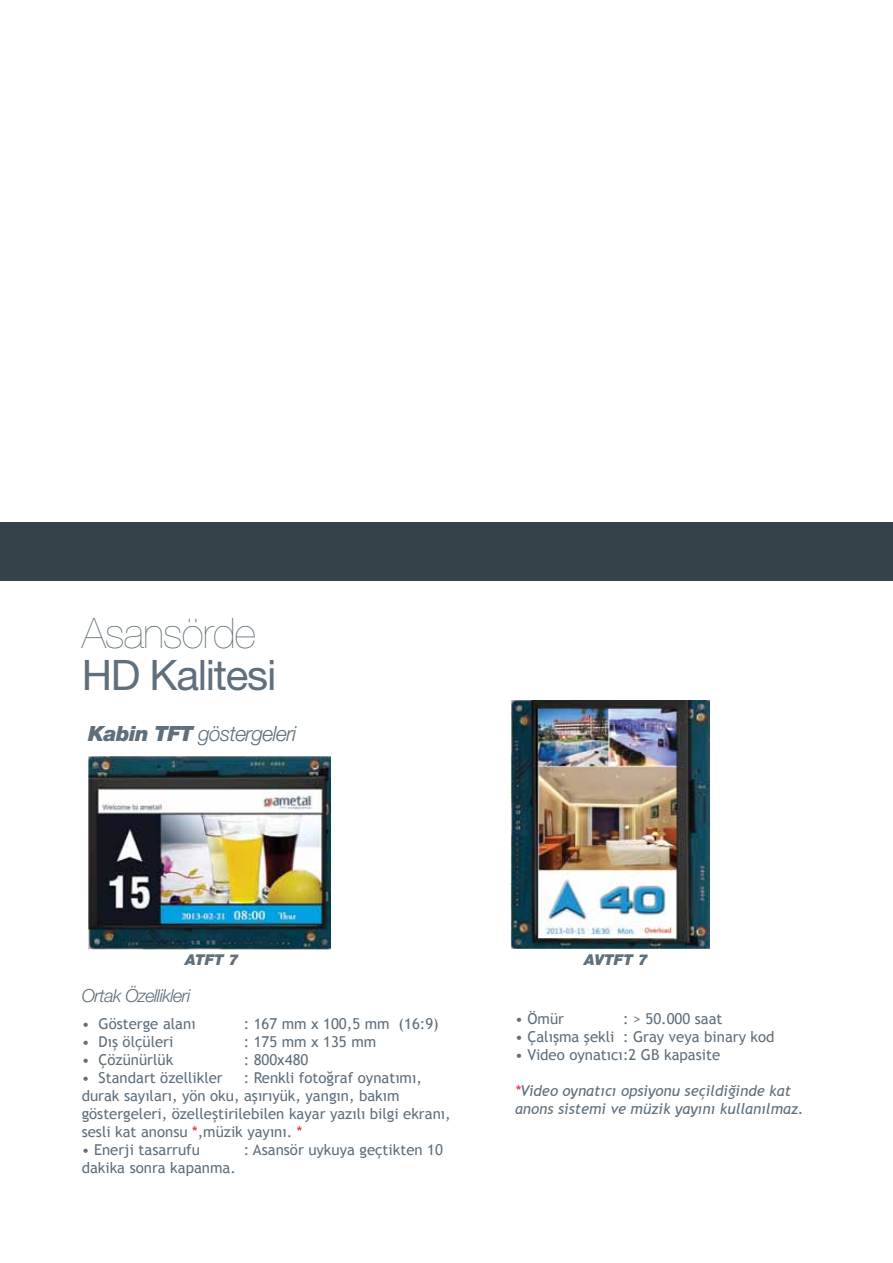
<style>
.page{position:relative;width:893px;height:1263px;background:#fff}
.page>*{position:absolute;margin:0;border:0;box-sizing:border-box;transform-origin:0 0}
.t1{font:42.15px "Helvetica Neue LT Pro";letter-spacing:-.03em;color:#5f6f7c}
.t2{font:200 42.15px "Helvetica Neue LT Pro";letter-spacing:-.02em;color:#5f6f7c}
.t3{font:italic 300 21px "Helvetica Neue LT Pro";letter-spacing:-.03em;color:#5f6f7c}
.t4{font:italic 300 18px "Helvetica Neue LT Pro";letter-spacing:-.03em;color:#5f6f7c}
.t5{font:15px/18px "Trebuchet MS";color:#5f6f7c}
.t6{font:italic 15px/18px "Trebuchet MS";color:#5f6f7c}
.t7{font:italic 900 15px "Helvetica Neue LT Pro";color:#5f6f7c}
.s1{font-weight:900}
.s2{color:#e61e26}
</style>
<div class="page">
<div style="left:0;top:522px;width:893px;height:59px;background:#36424a"></div>
<img style="left:89px;top:756px;width:242px;height:194px">
<img style="left:510px;top:701px;width:200px;height:247px">
<h1 class="t2" style="left:82px;top:609px;width:176px">Asansörde</h1>
<h1 class="t1" style="left:82px;top:650px;width:196px">HD Kalitesi</h1>
<h2 class="t3" style="left:88px;top:721px;width:210px"><span class="s1">Kabin TFT</span> göstergeleri</h2>
<p class="t7" style="left:185px;top:951px;width:55px">ATFT 7</p>
<p class="t7" style="left:584px;top:951px;width:65px">AVTFT 7</p>
<p class="t4" style="left:82px;top:985px;width:110px">Ortak Özellikleri</p>
<p class="t5" style="left:82px;top:1015px;width:115px">• Gösterge alanı</p>
<p class="t5" style="left:244px;top:1015px;width:197px">: 167 mm x 100,5 mm (16:9)</p>
<p class="t5" style="left:82px;top:1033px;width:93px">• Dış ölçüleri</p>
<p class="t5" style="left:244px;top:1033px;width:134px">: 175 mm x 135 mm</p>
<p class="t5" style="left:82px;top:1051px;width:93px">• Çözünürlük</p>
<p class="t5" style="left:244px;top:1051px;width:66px">: 800x480</p>
<p class="t5" style="left:82px;top:1069px;width:143px">• Standart özellikler</p>
<p class="t5" style="left:82px;top:1069px;width:370px;text-indent:162px">: Renkli fotoğraf oynatımı, durak sayıları, yön oku, aşırıyük, yangın, bakım göstergeleri, özelleştirilebilen kayar yazılı bilgi ekranı, sesli kat anonsu <span class="s2">*</span>,müzik yayını. <span class="s2">*</span></p>
<p class="t5" style="left:82px;top:1141px;width:120px">• Enerji tasarrufu</p>
<p class="t5" style="left:244px;top:1141px;width:201px">: Asansör uykuya geçtikten 10</p>
<p class="t5" style="left:82px;top:1159px;width:156px">dakika sonra kapanma.</p>
<p class="t5" style="left:515px;top:1010px;width:50px">• Ömür</p>
<p class="t5" style="left:623px;top:1010px;width:101px">: &gt; 50.000 saat</p>
<p class="t5" style="left:515px;top:1028px;width:261px">• Çalışma şekli : Gray veya binary kod</p>
<p class="t5" style="left:515px;top:1046px;width:207px">• Video oynatıcı:2 GB kapasite</p>
<p class="t6" style="left:515px;top:1081px;width:290px"><span class="s2">*</span>Video oynatıcı opsiyonu seçildiğinde kat anons sistemi ve müzik yayını kullanılmaz.</p>
</div>
